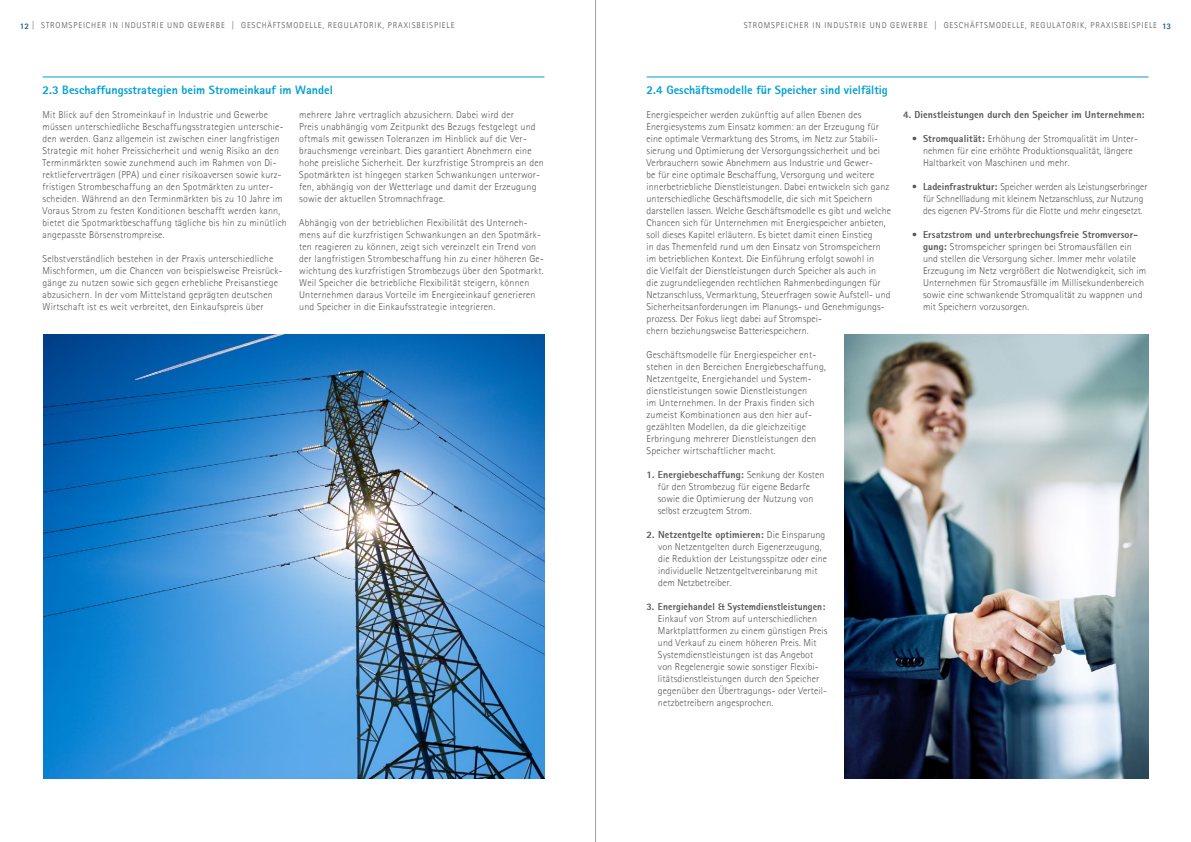
<style>
.page{position:relative;width:1191px;height:842px;background:#fff}
.page>*{position:absolute;margin:0;border:0;box-sizing:border-box;transform-origin:0 0}
.t1{font:800 12px "Agfa Rotis Sans Serif";color:#009fd4}
.t2{font:300 10px/12px "Agfa Rotis Sans Serif";letter-spacing:.01em;color:#555756}
.t3{font:800 10px "Agfa Rotis Sans Serif";letter-spacing:.01em;color:#555756}
.t4{font:800 10px "Agfa Rotis Sans Serif";letter-spacing:.01em;color:#555756;scale:.96 1}
.t5{font:300 8.5px "Agfa Rotis Sans Serif";letter-spacing:.1em;color:#555756}
.s1{font-weight:700;color:#004a88}
.s2{font-weight:800}
</style>
<div class="page">
<hr style="left:43px;top:77px;width:501px;height:1px;background:#009fd4">
<hr style="left:646px;top:77px;width:502px;height:1px;background:#009fd4">
<img style="left:43px;top:334px;width:501px;height:444px">
<img style="left:844px;top:334px;width:304px;height:444px">
<hr style="left:595px;top:0;width:1px;height:842px;background:#9d9e9e">
<p class="t5" style="left:20px;top:20px;width:436px"><span class="s1">12</span> | STROMSPEICHER IN INDUSTRIE UND GEWERBE | GESCHÄFTSMODELLE, REGULATORIK, PRAXISBEISPIELE</p>
<p class="t5" style="left:744px;top:20px;width:429px">STROMSPEICHER IN INDUSTRIE UND GEWERBE | GESCHÄFTSMODELLE, REGULATORIK, PRAXISBEISPIELE <span class="s1">13</span></p>
<p class="t1" style="left:43px;top:83px;width:292px">2.3 Beschaffungsstrategien beim Stromeinkauf im Wandel</p>
<p class="t2" style="left:43px;top:109px;width:246px">Mit Blick auf den Stromeinkauf in Industrie und Gewerbe müssen unterschiedliche Beschaffungsstrategien unterschie&shy;den werden. Ganz allgemein ist zwischen einer langfristigen Strategie mit hoher Preissicherheit und wenig Risiko an den Terminmärkten sowie zunehmend auch im Rahmen von Di&shy;rektlieferverträgen (PPA) und einer risikoaversen sowie kurz&shy;fristigen Strombeschaffung an den Spotmärkten zu unter&shy;scheiden. Während an den Terminmärkten bis zu 10 Jahre im Voraus Strom zu festen Konditionen beschafft werden kann, bietet die Spotmarktbeschaffung tägliche bis hin zu minütlich angepasste Börsenstrompreise.</p>
<p class="t2" style="left:43px;top:253px;width:242px">Selbstverständlich bestehen in der Praxis unterschiedliche Mischformen, um die Chancen von beispielsweise Preisrück&shy;gänge zu nutzen sowie sich gegen erhebliche Preisanstiege abzusichern. In der vom Mittelstand geprägten deutschen Wirtschaft ist es weit verbreitet, den Einkaufspreis über</p>
<p class="t2" style="left:299px;top:109px;width:246px">mehrere Jahre vertraglich abzusichern. Dabei wird der<br>Preis unabhängig vom Zeitpunkt des Bezugs festgelegt und oftmals mit gewissen Toleranzen im Hinblick auf die Ver&shy;brauchsmenge vereinbart. Dies garantiert Abnehmern eine hohe preisliche Sicherheit. Der kurzfristige Strompreis an den Spotmärkten ist hingegen starken Schwankungen unterwor&shy;fen, abhängig von der Wetterlage und damit der Erzeugung sowie der aktuellen Stromnachfrage.</p>
<p class="t2" style="left:299px;top:217px;width:246px">Abhängig von der betrieblichen Flexibilität des Unterneh&shy;mens auf die kurzfristigen Schwankungen an den Spotmärk&shy;ten reagieren zu können, zeigt sich vereinzelt ein Trend von der langfristigen Strombeschaffung hin zu einer höheren Ge&shy;wichtung des kurzfristigen Strombezugs über den Spotmarkt.<br>Weil Speicher die betriebliche Flexibilität steigern, können Unternehmen daraus Vorteile im Energieeinkauf generieren und Speicher in die Einkaufsstrategie integrieren.</p>
<p class="t1" style="left:646px;top:83px;width:243px">2.4 Geschäftsmodelle für Speicher sind vielfältig</p>
<p class="t2" style="left:646px;top:109px;width:246px">Energiespeicher werden zukünftig auf allen Ebenen des Energiesystems zum Einsatz kommen: an der Erzeugung für eine optimale Vermarktung des Stroms, im Netz zur Stabili&shy;sierung und Optimierung der Versorgungssicherheit und bei Verbrauchern sowie Abnehmern aus Industrie und Gewer-<br>be für eine optimale Beschaffung, Versorgung und weitere innerbetriebliche Dienstleistungen. Dabei entwickeln sich ganz unterschiedliche Geschäftsmodelle, die sich mit Speichern darstellen lassen. Welche Geschäftsmodelle es gibt und welche Chancen sich für Unternehmen mit Energiespeicher anbieten, soll dieses Kapitel erläutern. Es bietet damit einen Einstieg<br>in das Themenfeld rund um den Einsatz von Stromspeichern im betrieblichen Kontext. Die Einführung erfolgt sowohl in<br>die Vielfalt der Dienstleistungen durch Speicher als auch in<br>die zugrundeliegenden rechtlichen Rahmenbedingungen für Netzanschluss, Vermarktung, Steuerfragen sowie Aufstell- und Sicherheitsanforderungen im Planungs- und Genehmigungs&shy;prozess. Der Fokus liegt dabei auf Stromspei-<br>chern beziehungsweise Batteriespeichern.</p>
<p class="t2" style="left:646px;top:349px;width:181px">Geschäftsmodelle für Energiespeicher ent&shy;stehen in den Bereichen Energiebeschaffung, Netzentgelte, Energiehandel und System&shy;dienstleistungen sowie Dienstleistungen<br>im Unternehmen. In der Praxis finden sich zumeist Kombinationen aus den hier auf&shy;gezählten Modellen, da die gleichzeitige Erbringung mehrerer Dienstleistungen den Speicher wirtschaftlicher macht.</p>
<p class="t2" style="left:658px;top:469px;width:168px;text-indent:-11px"><span class="s2">1. Energiebeschaffung:</span> Senkung der Kosten für den Strombezug für eigene Bedarfe sowie die Optimierung der Nutzung von selbst erzeugtem Strom.</p>
<p class="t2" style="left:658px;top:529px;width:170px;text-indent:-12px"><span class="s2">2. Netzentgelte optimieren:</span> Die Einsparung von Netzentgelten durch Eigenerzeugung, die Reduktion der Leistungsspitze oder eine individuelle Netzentgeltvereinbarung mit dem Netzbetreiber.</p>
<p class="t4" style="left:646px;top:600px;width:188px">3. Energiehandel &amp; Systemdienstleistungen:</p>
<p class="t2" style="left:658px;top:613px;width:171px">Einkauf von Strom auf unterschiedlichen Marktplattformen zu einem günstigen Preis und Verkauf zu einem höheren Preis. Mit Systemdienstleistungen ist das Angebot von Regelenergie sowie sonstiger Flexibi&shy;litätsdienstleistungen durch den Speicher gegenüber den Übertragungs- oder Verteil&shy;netzbetreibern angesprochen.</p>
<p class="t3" style="left:903px;top:108px;width:243px">4. Dienstleistungen durch den Speicher im Unternehmen:</p>
<p class="t2" style="left:923px;top:133px;width:216px;text-indent:-11px"><span class="s2">• Stromqualität:</span> Erhöhung der Stromqualität im Unter&shy;nehmen für eine erhöhte Produktionsqualität, längere<br>Haltbarkeit von Maschinen und mehr.</p>
<p class="t2" style="left:923px;top:181px;width:226px;text-indent:-11px"><span class="s2">• Ladeinfrastruktur:</span> Speicher werden als Leistungserbringer für Schnellladung mit kleinem Netzanschluss, zur Nutzung des eigenen PV-Stroms für die Flotte und mehr eingesetzt.</p>
<p class="t2" style="left:923px;top:229px;width:224px;text-indent:-11px"><span class="s2">• Ersatzstrom und unterbrechungsfreie Stromversor&shy;gung:</span> Stromspeicher springen bei Stromausfällen ein und stellen die Versorgung sicher. Immer mehr volatile Erzeugung im Netz vergrößert die Notwendigkeit, sich im Unternehmen für Stromausfälle im Millisekundenbereich sowie eine schwankende Stromqualität zu wappnen und mit Speichern vorzusorgen.</p>
</div>
